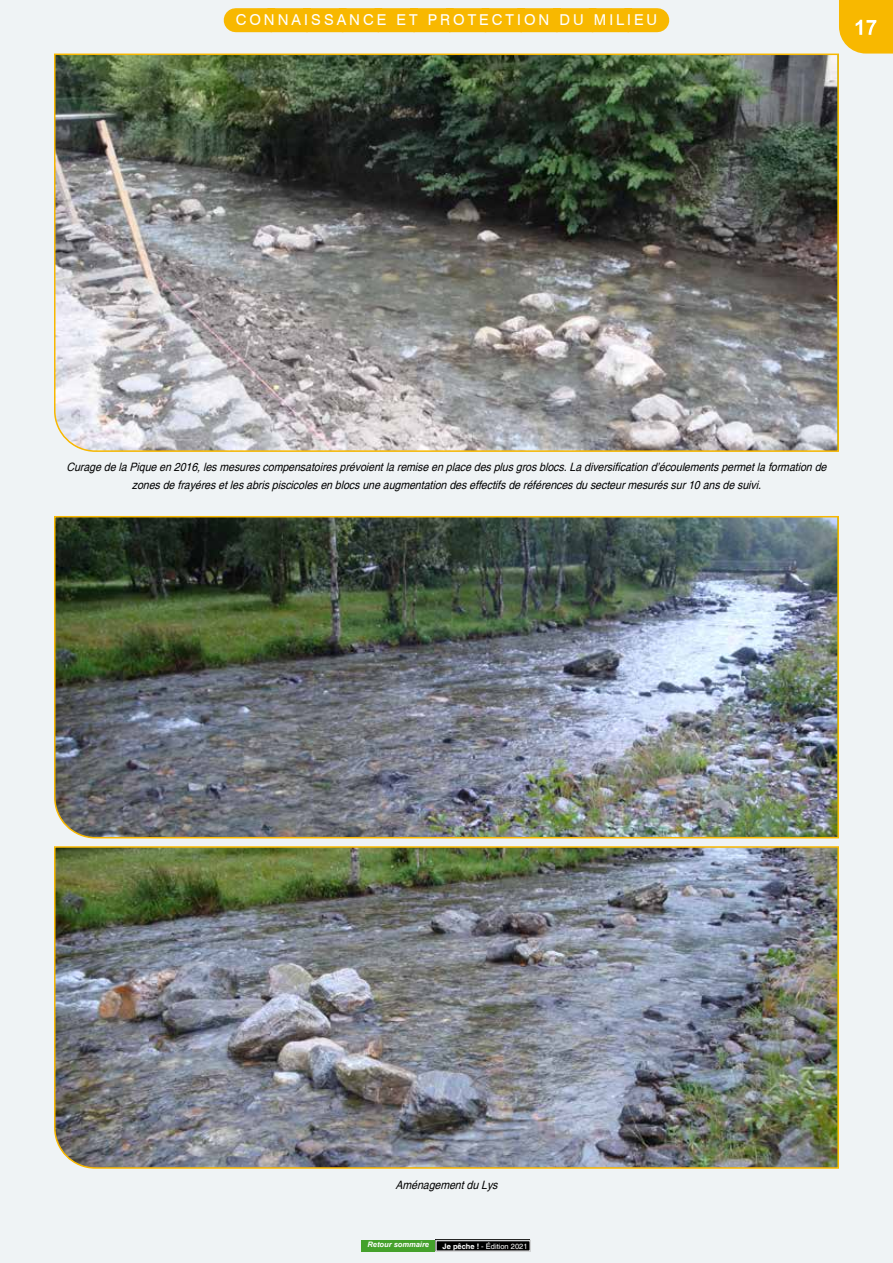
<style>
.page{position:relative;width:893px;height:1263px;background:#eff3f5}
.page>*{position:absolute;margin:0;border:0;box-sizing:border-box;transform-origin:0 0}
.t1{font:15px "Swiss 721 BT";letter-spacing:.2em;color:#fff}
.t2{font:italic 11.55px/18px "Helvetica";color:#000;text-align:center;scale:.91 1}
.t3{font:7.5px "Helvetica";color:#fff}
.t4{font:italic 700 7.5px "Arial";color:#fff}
.s1{font-weight:700}
</style>
<div class="page">
<div style="left:236px;top:8px;width:421px;height:24px;background:#f8b800"></div>
<svg style="left:839px;top:0;width:54px;height:54px;background:#f7be19"></svg>
<div style="left:435px;top:1240px;width:95px;height:11px;background:#000"></div>
<div style="left:435px;top:1240px;width:96px;height:12px;border:2px solid #d0d1d2"></div>
<div style="left:362px;top:1240px;width:73px;height:11px;background:#44a12b"></div>
<img style="left:54px;top:53px;width:786px;height:399px">
<img style="left:54px;top:516px;width:785px;height:323px">
<img style="left:54px;top:846px;width:785px;height:323px">
<p class="t1" style="left:236px;top:10px;width:423px">CONNAISSANCE ET PROTECTION DU MILIEU</p>
<p class="t2" style="left:67px;top:458px;width:836px">Curage de la Pique en 2016, les mesures compensatoires prévoient la remise en place des plus gros blocs. La diversification d’écoulements permet la formation de zones de frayéres et les abris piscicoles en blocs une augmentation des effectifs de références du secteur mesurés sur 10 ans de suivi.</p>
<p class="t2" style="left:395px;top:1176px;width:114px">Aménagement du Lys</p>
<p class="t4" style="left:367px;top:1239px;width:63px">Retour sommaire</p>
<p class="t3" style="left:443px;top:1242px;width:86px"><span class="s1">Je pêche !</span> - Édition 2021</p>
</div>
